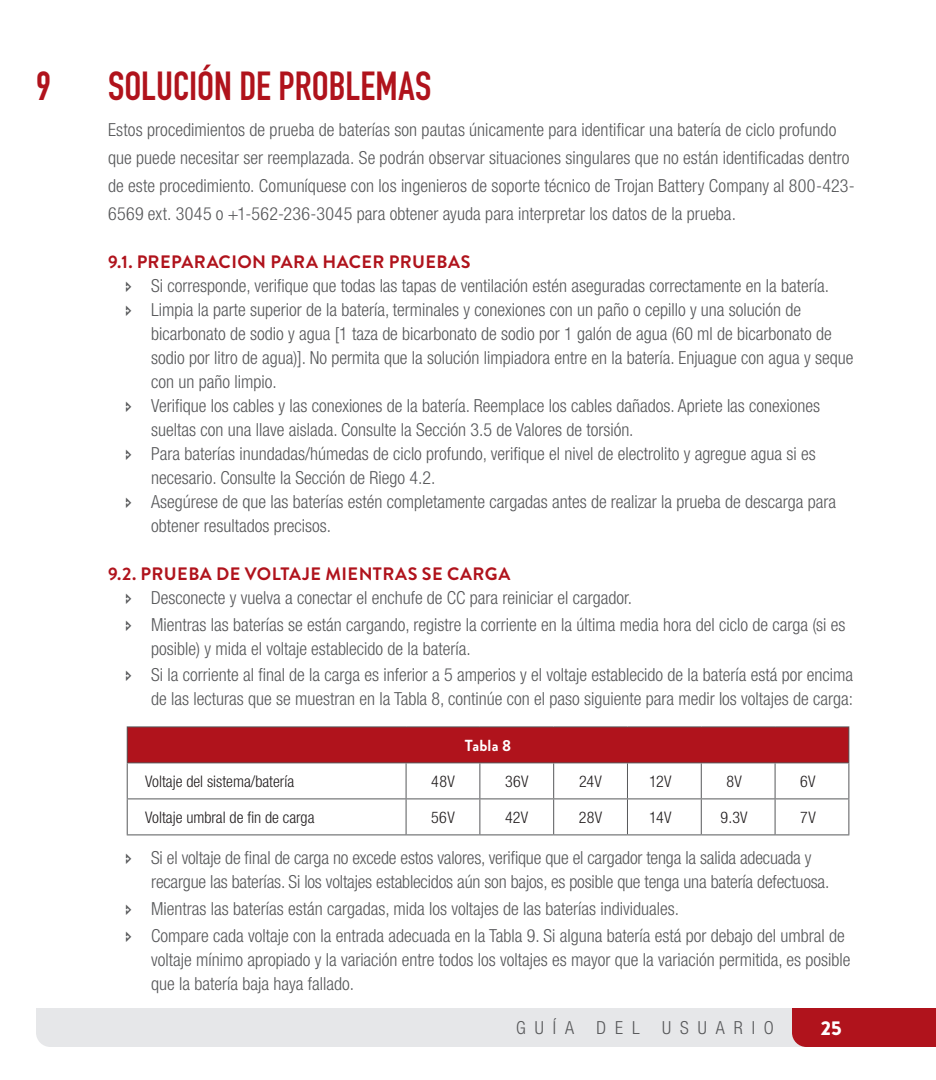
<style>
.page{position:relative;width:936px;height:1080px;background:#fff}
.page>*{position:absolute;margin:0;border:0;box-sizing:border-box;transform-origin:0 0}
.TLB_Title{font:700 40px "DIN Condensed";color:#b0131c}
.t1{font:900 20px "Brandon Grotesque";color:#fff}
.Body_Text{font:300 condensed 18px/24px "Helvetica Neue LT Std";color:#57585a}
.Body_Text-2{font:700 18px "Brandon Grotesque";letter-spacing:.025em;color:#b0131c}
.Body_Text-3{font:300 condensed 18px "Helvetica Neue LT Std";letter-spacing:.5em;color:#57585a}
.TOC_Sub{font:300 condensed 16px "Helvetica Neue LT Std";color:#231f20}
.TOC_Sub-2{font:700 16px "Brandon Grotesque";letter-spacing:.01em;color:#fff}
</style>
<div class="page">
<svg style="left:36px;top:1008px;width:900px;height:39px"></svg>
<div style="left:127px;top:727px;width:722px;height:36px;background:#b0131c"></div>
<hr style="left:127px;top:726px;width:279px;height:1px;background:#57585a">
<hr style="left:127px;top:727px;width:1px;height:35px;background:#57585a">
<hr style="left:406px;top:726px;width:74px;height:1px;background:#57585a">
<hr style="left:480px;top:726px;width:74px;height:1px;background:#57585a">
<hr style="left:554px;top:726px;width:73px;height:1px;background:#57585a">
<hr style="left:627px;top:726px;width:74px;height:1px;background:#57585a">
<hr style="left:701px;top:726px;width:74px;height:1px;background:#57585a">
<hr style="left:775px;top:726px;width:74px;height:1px;background:#57585a">
<hr style="left:848px;top:727px;width:1px;height:35px;background:#57585a">
<hr style="left:127px;top:762px;width:279px;height:1px;background:#57585a">
<hr style="left:127px;top:763px;width:1px;height:35px;background:#57585a">
<hr style="left:406px;top:762px;width:74px;height:1px;background:#57585a">
<hr style="left:406px;top:763px;width:1px;height:35px;background:#57585a">
<hr style="left:480px;top:762px;width:74px;height:1px;background:#57585a">
<hr style="left:479px;top:763px;width:1px;height:35px;background:#57585a">
<hr style="left:554px;top:762px;width:73px;height:1px;background:#57585a">
<hr style="left:553px;top:763px;width:1px;height:35px;background:#57585a">
<hr style="left:627px;top:762px;width:74px;height:1px;background:#57585a">
<hr style="left:627px;top:763px;width:1px;height:35px;background:#57585a">
<hr style="left:701px;top:762px;width:74px;height:1px;background:#57585a">
<hr style="left:701px;top:763px;width:1px;height:35px;background:#57585a">
<hr style="left:775px;top:762px;width:74px;height:1px;background:#57585a">
<hr style="left:775px;top:763px;width:1px;height:35px;background:#57585a">
<hr style="left:848px;top:763px;width:1px;height:35px;background:#57585a">
<hr style="left:127px;top:798px;width:279px;height:1px;background:#57585a">
<hr style="left:127px;top:799px;width:1px;height:35px;background:#57585a">
<hr style="left:406px;top:798px;width:74px;height:1px;background:#57585a">
<hr style="left:406px;top:799px;width:1px;height:35px;background:#57585a">
<hr style="left:480px;top:798px;width:74px;height:1px;background:#57585a">
<hr style="left:479px;top:799px;width:1px;height:35px;background:#57585a">
<hr style="left:554px;top:798px;width:73px;height:1px;background:#57585a">
<hr style="left:553px;top:799px;width:1px;height:35px;background:#57585a">
<hr style="left:627px;top:798px;width:74px;height:1px;background:#57585a">
<hr style="left:627px;top:799px;width:1px;height:35px;background:#57585a">
<hr style="left:701px;top:798px;width:74px;height:1px;background:#57585a">
<hr style="left:701px;top:799px;width:1px;height:35px;background:#57585a">
<hr style="left:775px;top:798px;width:74px;height:1px;background:#57585a">
<hr style="left:775px;top:799px;width:1px;height:35px;background:#57585a">
<hr style="left:848px;top:799px;width:1px;height:35px;background:#57585a">
<hr style="left:127px;top:834px;width:279px;height:1px;background:#57585a">
<hr style="left:406px;top:834px;width:74px;height:1px;background:#57585a">
<hr style="left:480px;top:834px;width:74px;height:1px;background:#57585a">
<hr style="left:554px;top:834px;width:73px;height:1px;background:#57585a">
<hr style="left:627px;top:834px;width:74px;height:1px;background:#57585a">
<hr style="left:701px;top:834px;width:74px;height:1px;background:#57585a">
<hr style="left:775px;top:834px;width:74px;height:1px;background:#57585a">
<p class="TLB_Title" style="left:36px;top:60px;width:16px">9</p>
<p class="TLB_Title" style="left:108px;top:60px;width:325px">SOLUCIÓN DE PROBLEMAS</p>
<p class="Body_Text" style="left:108px;top:115px;width:748px;line-height:28px">Estos procedimientos de prueba de baterías son pautas únicamente para identificar una batería de ciclo profundo que puede necesitar ser reemplazada. Se podrán observar situaciones singulares que no están identificadas dentro de este procedimiento. Comuníquese con los ingenieros de soporte técnico de Trojan Battery Company al 800-423- 6569 ext. 3045 o +1-562-236-3045 para obtener ayuda para interpretar los datos de la prueba.</p>
<p class="Body_Text-2" style="left:108px;top:249px;width:364px">9.1. PREPARACION PARA HACER PRUEBAS</p>
<p class="Body_Text" style="left:151px;top:273px;width:679px">Si corresponde, verifique que todas las tapas de ventilación estén aseguradas correctamente en la batería.</p>
<p class="Body_Text" style="left:151px;top:297px;width:704px">Limpia la parte superior de la batería, terminales y conexiones con un paño o cepillo y una solución de bicarbonato de sodio y agua [1 taza de bicarbonato de sodio por 1 galón de agua (60 ml de bicarbonato de sodio por litro de agua)]. No permita que la solución limpiadora entre en la batería. Enjuague con agua y seque con un paño limpio.</p>
<p class="Body_Text" style="left:151px;top:393px;width:671px">Verifique los cables y las conexiones de la batería. Reemplace los cables dañados. Apriete las conexiones sueltas con una llave aislada. Consulte la Sección 3.5 de Valores de torsión.</p>
<p class="Body_Text" style="left:151px;top:441px;width:666px">Para baterías inundadas/húmedas de ciclo profundo, verifique el nivel de electrolito y agregue agua si es necesario. Consulte la Sección de Riego 4.2.</p>
<p class="Body_Text" style="left:151px;top:489px;width:686px">Asegúrese de que las baterías estén completamente cargadas antes de realizar la prueba de descarga para obtener resultados precisos.</p>
<p class="Body_Text-2" style="left:108px;top:561px;width:404px">9.2. PRUEBA DE VOLTAJE MIENTRAS SE CARGA</p>
<p class="Body_Text" style="left:151px;top:585px;width:482px">Desconecte y vuelva a conectar el enchufe de CC para reiniciar el cargador.</p>
<p class="Body_Text" style="left:151px;top:612px;width:696px">Mientras las baterías se están cargando, registre la corriente en la última media hora del ciclo de carga (si es posible) y mida el voltaje establecido de la batería.</p>
<p class="Body_Text" style="left:151px;top:663px;width:704px">Si la corriente al final de la carga es inferior a 5 amperios y el voltaje establecido de la batería está por encima de las lecturas que se muestran en la Tabla 8, continúe con el paso siguiente para medir los voltajes de carga:</p>
<p class="TOC_Sub-2" style="left:465px;top:734px;width:48px">Tabla 8</p>
<p class="TOC_Sub" style="left:145px;top:772px;width:150px">Voltaje del sistema/batería</p>
<p class="TOC_Sub" style="left:431px;top:772px;width:25px">48V</p>
<p class="TOC_Sub" style="left:505px;top:772px;width:25px">36V</p>
<p class="TOC_Sub" style="left:579px;top:772px;width:24px">24V</p>
<p class="TOC_Sub" style="left:649px;top:772px;width:24px">12V</p>
<p class="TOC_Sub" style="left:726px;top:772px;width:17px">8V</p>
<p class="TOC_Sub" style="left:800px;top:772px;width:17px">6V</p>
<p class="TOC_Sub" style="left:145px;top:808px;width:171px">Voltaje umbral de fin de carga</p>
<p class="TOC_Sub" style="left:431px;top:808px;width:25px">56V</p>
<p class="TOC_Sub" style="left:505px;top:808px;width:25px">42V</p>
<p class="TOC_Sub" style="left:579px;top:808px;width:25px">28V</p>
<p class="TOC_Sub" style="left:649px;top:808px;width:24px">14V</p>
<p class="TOC_Sub" style="left:721px;top:808px;width:29px">9.3V</p>
<p class="TOC_Sub" style="left:800px;top:808px;width:17px">7V</p>
<p class="Body_Text" style="left:151px;top:846px;width:680px">Si el voltaje de final de carga no excede estos valores, verifique que el cargador tenga la salida adecuada y recargue las baterías. Si los voltajes establecidos aún son bajos, es posible que tenga una batería defectuosa.</p>
<p class="Body_Text" style="left:151px;top:897px;width:529px">Mientras las baterías están cargadas, mida los voltajes de las baterías individuales.</p>
<p class="Body_Text" style="left:151px;top:924px;width:701px">Compare cada voltaje con la entrada adecuada en la Tabla 9. Si alguna batería está por debajo del umbral de voltaje mínimo apropiado y la variación entre todos los voltajes es mayor que la variación permitida, es posible que la batería baja haya fallado.</p>
<p class="Body_Text-3" style="left:516px;top:1017px;width:259px">GUÍA DEL USUARIO</p>
<p class="t1" style="left:821px;top:1013px;width:22px">25</p>
</div>
